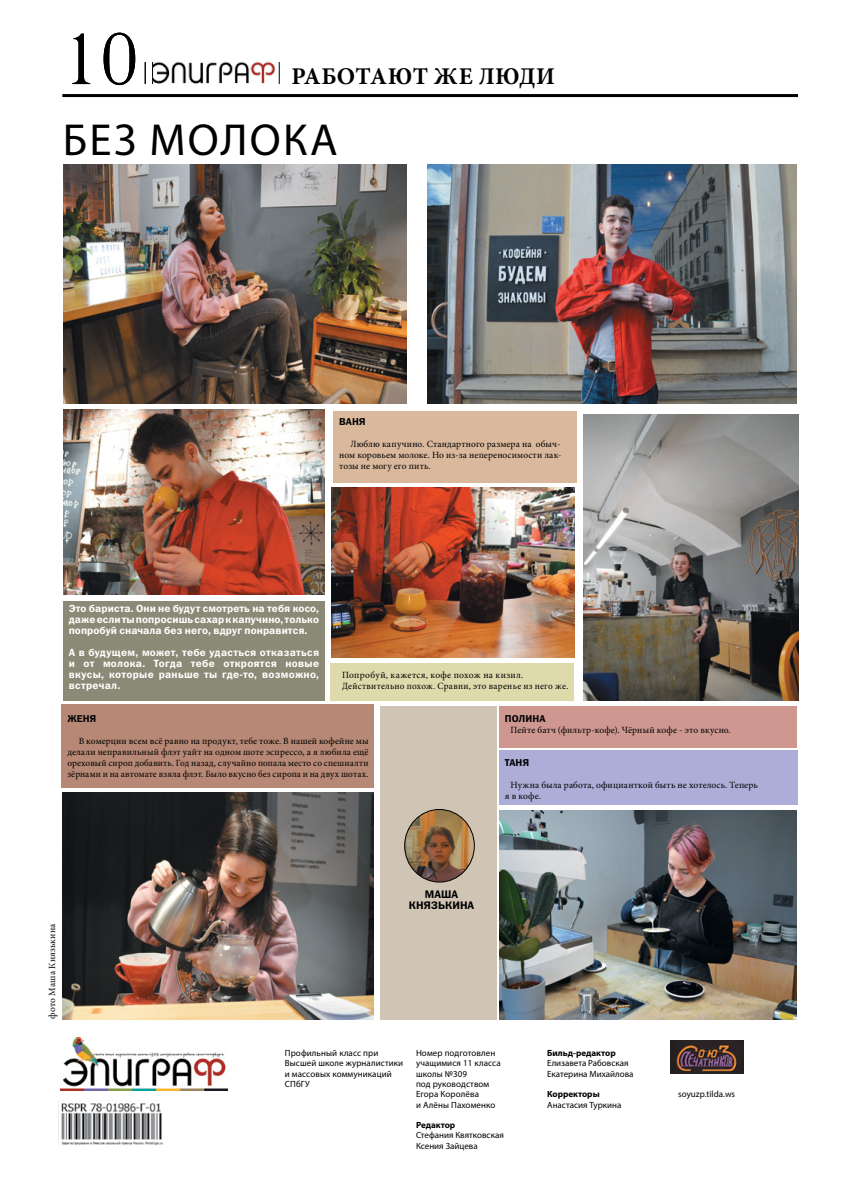
<style>
.page{position:relative;width:842px;height:1191px;background:#fff}
.page>*{position:absolute;margin:0;border:0;box-sizing:border-box;transform-origin:0 0}
.t1{font:72px "Literaturnaya";color:#000}
.t2{font:45px "Myriad Pro";letter-spacing:.055em;color:#000}
.t3{font:700 24px "Minion Pro";letter-spacing:.025em;color:#000}
.t4{font:11px/11px "Franklin Gothic Demi C";letter-spacing:.005em;color:#000;text-align:center}
.t5{font:10.5px/11px "Franklin Gothic Demi C";letter-spacing:.015em;color:#fff;text-align:justify}
.t6{font:10px "Franklin Gothic Demi C";color:#000}
.t7{font:9.5px/11px "Minion Pro";letter-spacing:.015em;color:#000;text-align:justify}
.t8{font:9px/10.4px "Myriad Pro";letter-spacing:.005em;color:#000}
.t9{font:700 9px "Myriad Pro";color:#000}
</style>
<div class="page">
<img style="left:428px;top:165px;width:369px;height:238px">
<img style="left:64px;top:410px;width:260px;height:185px">
<img style="left:332px;top:488px;width:243px;height:169px">
<img style="left:62px;top:792px;width:312px;height:227px">
<img style="left:499px;top:810px;width:298px;height:209px">
<img style="left:63px;top:165px;width:343px;height:238px">
<img style="left:583px;top:414px;width:215px;height:286px">
<div style="left:499px;top:706px;width:298px;height:41px;background:#ce9891"></div>
<div style="left:333px;top:411px;width:243px;height:72px;background:#d9b89c"></div>
<div style="left:331px;top:663px;width:243px;height:37px;background:#dfdaac"></div>
<div style="left:63px;top:601px;width:262px;height:99px;background:#8a8a76"></div>
<div style="left:499px;top:750px;width:299px;height:55px;background:#adaed7"></div>
<div style="left:62px;top:704px;width:312px;height:84px;background:#b68875"></div>
<div style="left:380px;top:706px;width:116px;height:313px;background:#d0c5b5"></div>
<img style="left:405px;top:809px;width:69px;height:73px">
<div style="left:404px;top:809px;width:71px;height:73px;border:1px solid #000;border-radius:50%"></div>
<hr style="left:62px;top:94px;width:736px;height:3px;background:#000">
<svg style="left:145px;top:62px;width:1px;height:22px"></svg>
<img style="left:152px;top:61px;width:124px;height:24px">
<svg style="left:279px;top:62px;width:1px;height:22px"></svg>
<img style="left:60px;top:1037px;width:168px;height:53px">
<img style="left:670px;top:1040px;width:73px;height:33px">
<img style="left:58px;top:1100px;width:105px;height:46px">
<h1 class="t1" style="left:62px;top:17px;width:78px">10</h1>
<h3 class="t3" style="left:291px;top:59px;width:265px">работают же люди</h3>
<h2 class="t2" style="left:63px;top:112px;width:276px">без молока</h2>
<p class="t6" style="left:339px;top:416px;width:28px">Ваня</p>
<p class="t7" style="left:339px;top:439px;width:224px;text-indent:11px">Люблю капучино. Стандартного размера на обыч&shy;ном коровьем молоке. Но из-за непереносимости лак&shy;тозы не могу его пить.</p>
<p class="t5" style="left:69px;top:603px;width:252px">Это бариста. Они не будут смотреть на тебя косо, даже если ты попросишь сахар к капучино, только попробуй сначала без него, вдруг понравится.</p>
<p class="t5" style="left:69px;top:647px;width:252px">А в будущем, может, тебе удасться отказаться и от молока. Тогда тебе откроятся новые вкусы, которые раньше ты где-то, возможно, встречал.</p>
<p class="t7" style="left:342px;top:670px;width:228px">Попробуй, кажется, кофе похож на кизил.<br>Действительно похож. Сравни, это варенье из него же.</p>
<p class="t6" style="left:67px;top:713px;width:30px">Женя</p>
<p class="t7" style="left:67px;top:736px;width:303px;text-indent:11px">В комерции всем всё равно на продукт, тебе тоже. В нашей кофейне мы делали неправильный флэт уайт на одном шоте эспрессо, а я любила ещё ореховый сироп добавить. Год назад, случайно попала место со спешиалти зёрнами и на автомате взяла флэт. Было вкусно без сиропа и на двух шотах.</p>
<p class="t6" style="left:505px;top:713px;width:29px">Полина</p>
<p class="t7" style="left:511px;top:725px;width:222px">Пейте батч (фильтр-кофе). Чёрный кофе - это вкусно.</p>
<p class="t6" style="left:505px;top:757px;width:26px">Тан я</p>
<p class="t7" style="left:505px;top:780px;width:254px;text-indent:6px">Нужна была работа, официанткой быть не хотелось. Теперь я в кофе.</p>
<p class="t7" style="left:47px;top:1018px;width:96px;rotate:-90deg">фото Маша Князькина</p>
<p class="t4" style="left:409px;top:889px;width:67px">МАША<br>КНЯЗЬКИНА</p>
<p class="t8" style="left:285px;top:1047px;width:120px">Профильный класс при<br>Высшей школе журналистики и массовых коммуникаций<br>СПбГУ</p>
<p class="t8" style="left:416px;top:1047px;width:86px">Номер подготовлен учащимися 11 класса школы №309<br>под руководством<br>Егора Королёва<br>и Алёны Пахоменко</p>
<p class="t9" style="left:416px;top:1119px;width:41px">Редактор</p>
<p class="t8" style="left:416px;top:1130px;width:89px">Стефания Квятковская<br>Ксения Зайцева</p>
<p class="t9" style="left:547px;top:1047px;width:70px">Бильд-редактор</p>
<p class="t8" style="left:547px;top:1058px;width:88px">Елизавета Рабовская<br>Екатерина Михайлова</p>
<p class="t9" style="left:547px;top:1088px;width:54px">Корректоры</p>
<p class="t8" style="left:547px;top:1099px;width:76px">Анастасия Туркина</p>
<p class="t8" style="left:678px;top:1088px;width:58px">soyuzp.tilda.ws</p>
</div>
